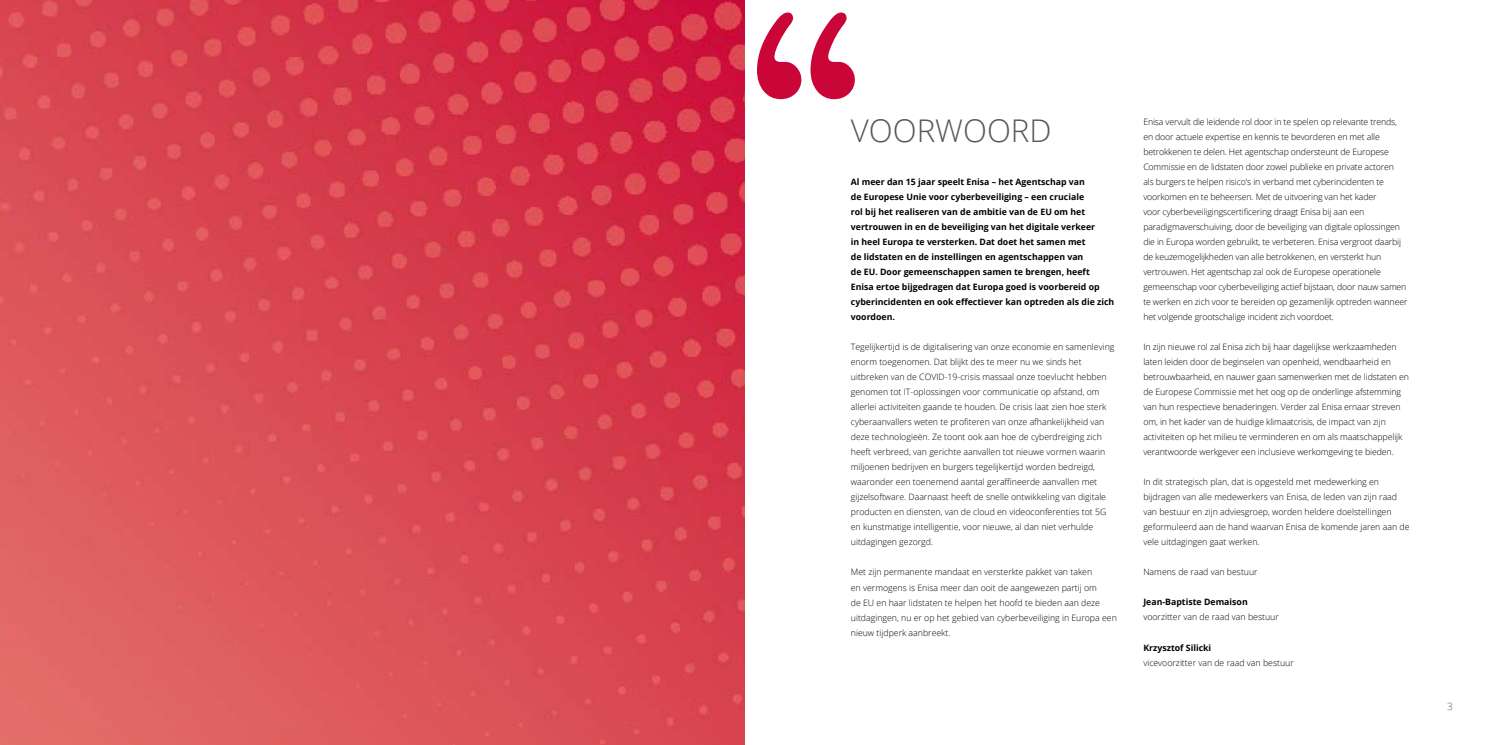
<style>
.page{position:relative;width:1489px;height:745px;background:#fff}
.page>*{position:absolute;margin:0;border:0;box-sizing:border-box;transform-origin:0 0}
.t1{font:300 31.25px "Open Sans";color:#575756}
.t2{font:300 10px "Open Sans";color:#575756}
.t3{font:300 8.75px/15px "Open Sans";color:#000}
.t4{font:700 8.75px/15px "Open Sans";color:#000}
</style>
<div class="page">
<img style="left:0;top:0;width:744px;height:744px">
<svg style="left:757px;top:13px;width:97px;height:86px"></svg>
<h1 class="t1" style="left:850px;top:110px;width:202px">VOORWOORD</h1>
<p class="t4" style="left:850px;top:174px;width:265px">Al meer dan 15 jaar speelt Enisa – het Agentschap van<br>de Europese Unie voor cyberbeveiliging – een cruciale<br>rol bij het realiseren van de ambitie van de EU om het vertrouwen in en de beveiliging van het digitale verkeer<br>in heel Europa te versterken. Dat doet het samen met<br>de lidstaten en de instellingen en agentschappen van<br>de EU. Door gemeenschappen samen te brengen, heeft Enisa ertoe bijgedragen dat Europa goed is voorbereid op cyberincidenten en ook effectiever kan optreden als die zich voordoen.</p>
<p class="t3" style="left:850px;top:339px;width:265px">Tegelijkertijd is de digitalisering van onze economie en samenleving enorm toegenomen. Dat blijkt des te meer nu we sinds het uitbreken van de COVID-19-crisis massaal onze toevlucht hebben genomen tot IT-oplossingen voor communicatie op afstand, om allerlei activiteiten gaande te houden. De crisis laat zien hoe sterk cyberaanvallers weten te profiteren van onze afhankelijkheid van deze technologieën. Ze toont ook aan hoe de cyberdreiging zich heeft verbreed, van gerichte aanvallen tot nieuwe vormen waarin miljoenen bedrijven en burgers tegelijkertijd worden bedreigd, waaronder een toenemend aantal geraffineerde aanvallen met gijzelsoftware. Daarnaast heeft de snelle ontwikkeling van digitale producten en diensten, van de cloud en videoconferenties tot 5G en kunstmatige intelligentie, voor nieuwe, al dan niet verhulde uitdagingen gezorgd.</p>
<p class="t3" style="left:850px;top:564px;width:267px">Met zijn permanente mandaat en versterkte pakket van taken<br>en vermogens is Enisa meer dan ooit de aangewezen partij om<br>de EU en haar lidstaten te helpen het hoofd te bieden aan deze uitdagingen, nu er op het gebied van cyberbeveiliging in Europa een nieuw tijdperk aanbreekt.</p>
<p class="t3" style="left:1143px;top:114px;width:265px">Enisa vervult die leidende rol door in te spelen op relevante trends, en door actuele expertise en kennis te bevorderen en met alle betrokkenen te delen. Het agentschap ondersteunt de Europese Commissie en de lidstaten door zowel publieke en private actoren<br>als burgers te helpen risico's in verband met cyberincidenten te voorkomen en te beheersen. Met de uitvoering van het kader<br>voor cyberbeveiligingscertificering draagt Enisa bij aan een paradigmaverschuiving, door de beveiliging van digitale oplossingen die in Europa worden gebruikt, te verbeteren. Enisa vergroot daarbij de keuzemogelijkheden van alle betrokkenen, en versterkt hun vertrouwen. Het agentschap zal ook de Europese operationele gemeenschap voor cyberbeveiliging actief bijstaan, door nauw samen te werken en zich voor te bereiden op gezamenlijk optreden wanneer het volgende grootschalige incident zich voordoet.</p>
<p class="t3" style="left:1143px;top:339px;width:267px">In zijn nieuwe rol zal Enisa zich bij haar dagelijkse werkzaamheden laten leiden door de beginselen van openheid, wendbaarheid en betrouwbaarheid, en nauwer gaan samenwerken met de lidstaten en de Europese Commissie met het oog op de onderlinge afstemming van hun respectieve benaderingen. Verder zal Enisa ernaar streven om, in het kader van de huidige klimaatcrisis, de impact van zijn activiteiten op het milieu te verminderen en om als maatschappelijk verantwoorde werkgever een inclusieve werkomgeving te bieden.</p>
<p class="t3" style="left:1143px;top:474px;width:268px">In dit strategisch plan, dat is opgesteld met medewerking en bijdragen van alle medewerkers van Enisa, de leden van zijn raad van bestuur en zijn adviesgroep, worden heldere doelstellingen geformuleerd aan de hand waarvan Enisa de komende jaren aan de vele uitdagingen gaat werken.</p>
<p class="t3" style="left:1143px;top:564px;width:116px">Namens de raad van bestuur</p>
<p class="t4" style="left:1143px;top:594px;width:106px">Jean-Baptiste Demaison</p>
<p class="t3" style="left:1143px;top:609px;width:137px">voorzitter van de raad van bestuur</p>
<p class="t4" style="left:1143px;top:639px;width:69px">Krzysztof Silicki</p>
<p class="t3" style="left:1143px;top:654px;width:152px">vicevoorzitter van de raad van bestuur</p>
<p class="t2" style="left:1446px;top:699px;width:7px">3</p>
</div>
